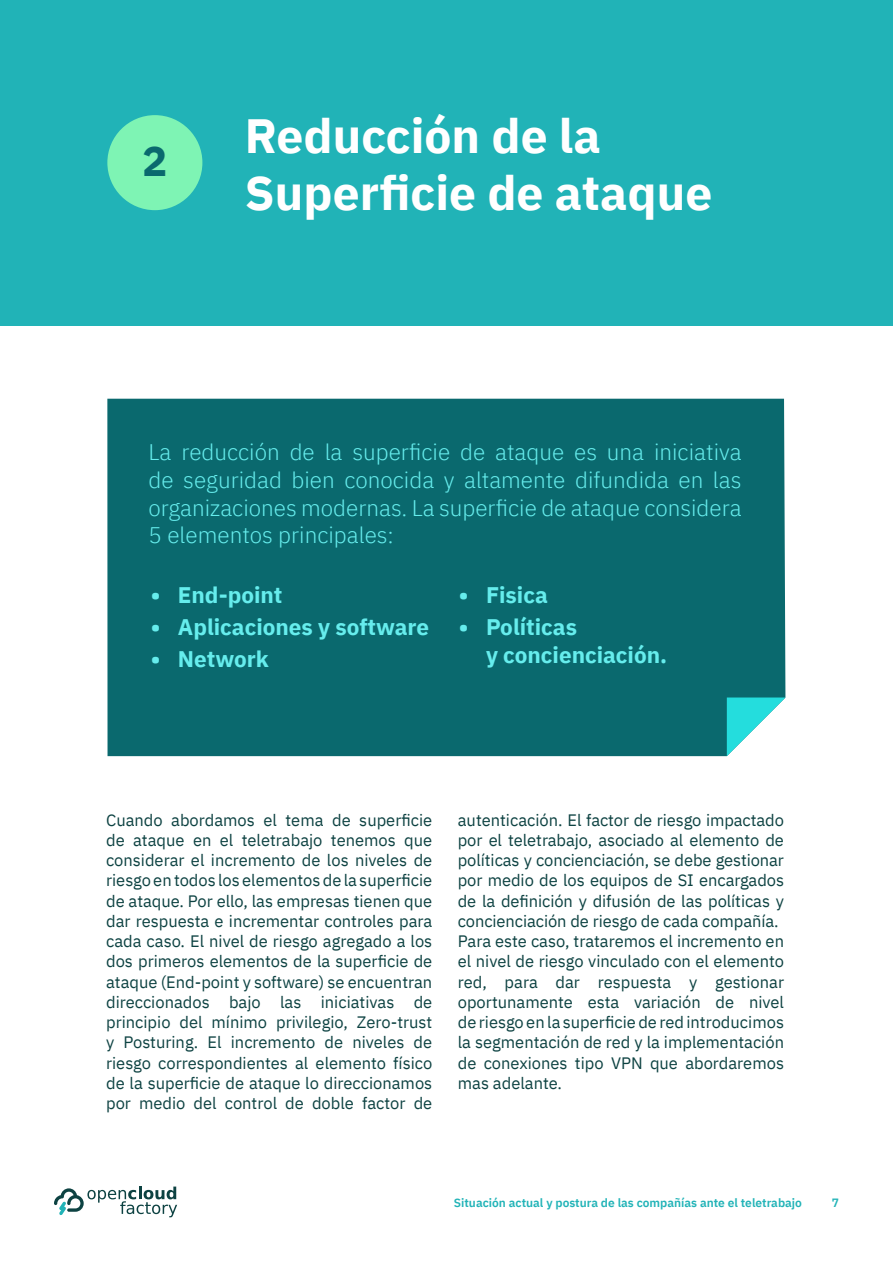
<style>
.page{position:relative;width:893px;height:1263px;background:#fff}
.page>*{position:absolute;margin:0;border:0;box-sizing:border-box;transform-origin:0 0}
.t1{font:700 48px "IBM Plex Sans";color:#fff}
.t2{font:700 42px "IBM Plex Sans";color:#0a696e}
.t3{font:300 22.5px/27.8px "IBM Plex Sans";color:#66eded;text-align:justify}
.t4{font:700 22.5px/27.8px "IBM Plex Sans";color:#66eded}
.t5{font:16.5px/20.2px "IBM Plex Sans";color:#0d4242;text-align:justify}
.t6{font:600 12px "IBM Plex Sans";color:#21b3b7}
</style>
<div class="page">
<div style="left:107px;top:399px;width:678px;height:357px;background:#0a696e"></div>
<svg style="left:727px;top:697px;width:58px;height:59px"></svg>
<svg style="left:54px;top:1186px;width:123px;height:31px"></svg>
<div style="left:0;top:0;width:893px;height:325px;background:#21b3b7"></div>
<div style="left:107px;top:115px;width:95px;height:95px;background:#7ef4b4;border-radius:50%"></div>
<p class="t2" style="left:142px;top:127px;width:27px">2</p>
<p class="t1" style="left:245px;top:97px;width:357px">Reducción de la</p>
<p class="t1" style="left:245px;top:155px;width:469px">Superficie de ataque</p>
<p class="t3" style="left:149px;top:436px;width:594px">La reducción de la superficie de ataque es una iniciativa de seguridad bien conocida y altamente difundida en las organizaciones modernas. La superficie de ataque considera 5 elementos principales:</p>
<p class="t4" style="left:151px;top:580px;width:133px">• End-point</p>
<p class="t4" style="left:151px;top:612px;width:280px">• Aplicaciones y software</p>
<p class="t4" style="left:151px;top:644px;width:120px">• Network</p>
<p class="t4" style="left:459px;top:580px;width:90px">• Fisica</p>
<p class="t4" style="left:486px;top:612px;width:183px;text-indent:-27px">• Políticas<br>y concienciación.</p>
<p class="t5" style="left:106px;top:808px;width:328px">Cuando abordamos el tema de superficie de ataque en el teletrabajo tenemos que considerar el incremento de los niveles de riesgo en todos los elementos de la superficie de ataque. Por ello, las empresas tienen que dar respuesta e incrementar controles para cada caso. El nivel de riesgo agregado a los dos primeros elementos de la superficie de ataque (End-point y software) se encuentran direccionados bajo las iniciativas de principio del mínimo privilegio, Zero-trust y Posturing. El incremento de niveles de riesgo correspondientes al elemento físico de la superficie de ataque lo direccionamos por medio del control de doble factor de</p>
<p class="t5" style="left:458px;top:808px;width:328px">autenticación. El factor de riesgo impactado por el teletrabajo, asociado al elemento de políticas y concienciación, se debe gestionar por medio de los equipos de SI encargados de la definición y difusión de las políticas y concienciación de riesgo de cada compañía.</p>
<p class="t5" style="left:458px;top:930px;width:328px">Para este caso, trataremos el incremento en el nivel de riesgo vinculado con el elemento red, para dar respuesta y gestionar oportunamente esta variación de nivel de riesgo en la superficie de red introducimos la segmentación de red y la implementación de conexiones tipo VPN que abordaremos mas adelante.</p>
<p class="t6" style="left:454px;top:1193px;width:350px">Situación actual y postura de las compañías ante el teletrabajo</p>
<p class="t6" style="left:832px;top:1193px;width:9px">7</p>
</div>
